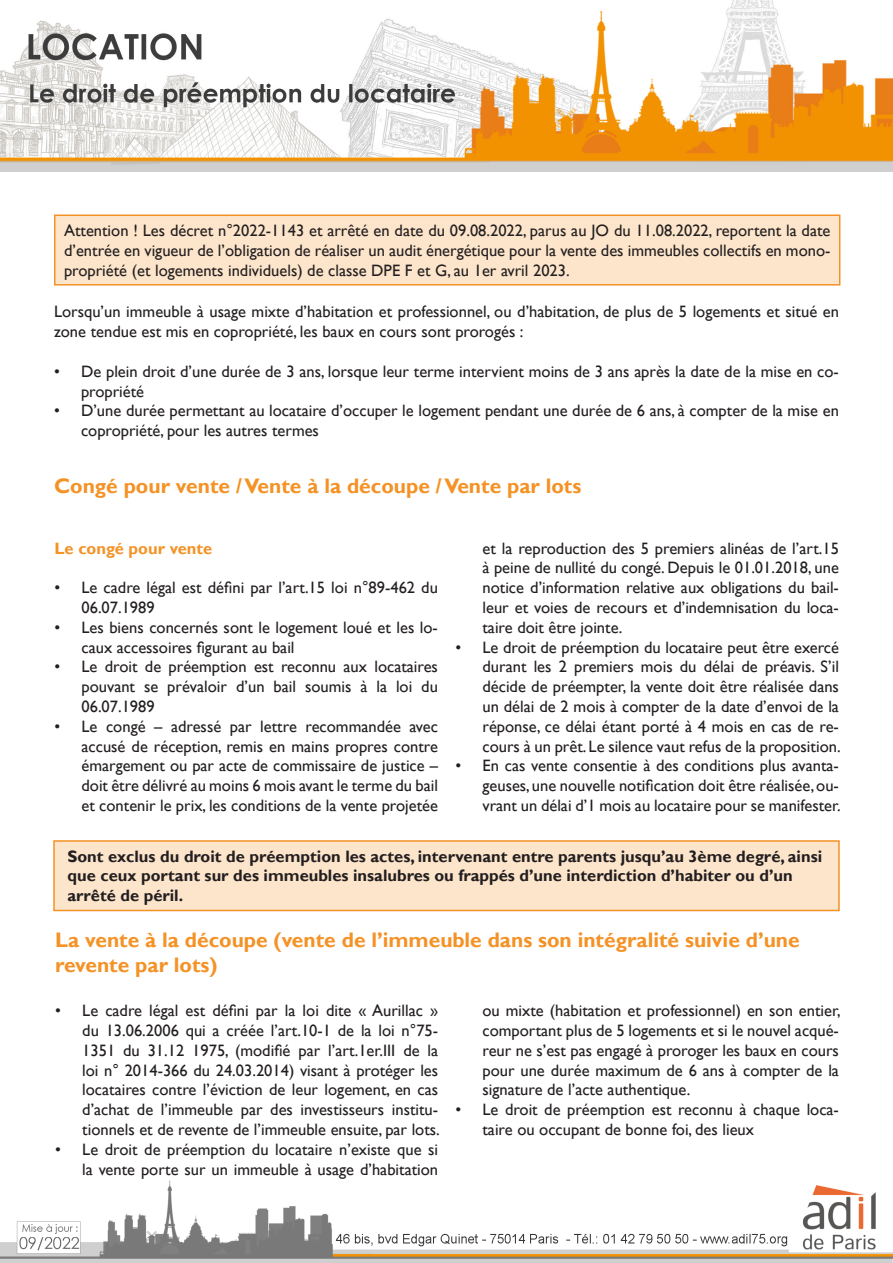
<style>
.page{position:relative;width:893px;height:1263px;background:#fff}
.page>*{position:absolute;margin:0;border:0;box-sizing:border-box;transform-origin:0 0}
.contenu{font:700 21px/25.2px "Gill Sans";color:#f49225}
.contenu-2{font:16.5px/19.8px "Gill Sans";color:#231f20;text-align:justify}
.tableau_contenu_gras{font:700 16.5px/19.8px "Gill Sans";color:#231f20}
.contenu-3{font:700 16.5px "Gill Sans";color:#f49225}
</style>
<div class="page">
<img style="left:0;top:1180px;width:893px;height:83px">
<img style="left:0;top:0;width:893px;height:172px">
<div style="left:54px;top:841px;width:785px;height:69px;background:#fde5cb"></div>
<div style="left:53px;top:840px;width:787px;height:71px;border:2px solid #f49225"></div>
<div style="left:55px;top:215px;width:785px;height:70px;background:#fde5cb"></div>
<div style="left:54px;top:214px;width:786px;height:71px;border:2px solid #f49225"></div>
<p class="contenu-2" style="left:64px;top:221px;width:768px">Attention ! Les décret n°2022-1143 et arrêté en date du 09.08.2022, parus au JO du 11.08.2022, reportent la date d’entrée en vigueur de l’obligation de réaliser un audit énergétique pour la vente des immeubles collectifs en mono&shy;propriété (et logements individuels) de classe DPE F et G, au 1er avril 2023.</p>
<p class="contenu-2" style="left:54px;top:302px;width:786px">Lorsqu’un immeuble à usage mixte d’habitation et professionnel, ou d’habitation, de plus de 5 logements et situé en zone tendue est mis en copropriété, les baux en cours sont prorogés :</p>
<p class="contenu-2" style="left:81px;top:362px;width:759px;text-indent:-27px">• De plein droit d’une durée de 3 ans, lorsque leur terme intervient moins de 3 ans après la date de la mise en co&shy;propriété</p>
<p class="contenu-2" style="left:81px;top:401px;width:759px;text-indent:-27px">• D’une durée permettant au locataire d’occuper le logement pendant une durée de 6 ans, à compter de la mise en copropriété, pour les autres termes</p>
<p class="contenu" style="left:54px;top:474px;width:529px">Congé pour vente / Vente à la découpe / Vente par lots</p>
<p class="contenu-2" style="left:482px;top:538px;width:358px">et la reproduction des 5 premiers alinéas de l’art.15 à peine de nullité du congé. Depuis le 01.01.2018, une notice d’information relative aux obligations du bail&shy;leur et voies de recours et d’indemnisation du loca&shy;taire doit être jointe.</p>
<p class="contenu-2" style="left:482px;top:637px;width:360px;text-indent:-27px">• Le droit de préemption du locataire peut être exercé durant les 2 premiers mois du délai de préavis. S’il décide de préempter, la vente doit être réalisée dans un délai de 2 mois à compter de la date d’envoi de la réponse, ce délai étant porté à 4 mois en cas de re&shy;cours à un prêt. Le silence vaut refus de la proposition.</p>
<p class="contenu-2" style="left:482px;top:756px;width:360px;text-indent:-27px">• En cas vente consentie à des conditions plus avanta&shy;geuses, une nouvelle notification doit être réalisée, ou&shy;vrant un délai d’1 mois au locataire pour se manifester.</p>
<p class="contenu-3" style="left:54px;top:538px;width:159px">Le congé pour vente</p>
<p class="contenu-2" style="left:81px;top:578px;width:358px;text-indent:-27px">• Le cadre légal est défini par l’art.15 loi n°89-462 du<br>06.07.1989</p>
<p class="contenu-2" style="left:81px;top:618px;width:358px;text-indent:-27px">• Les biens concernés sont le logement loué et les lo&shy;caux accessoires figurant au bail</p>
<p class="contenu-2" style="left:81px;top:657px;width:358px;text-indent:-27px">• Le droit de préemption est reconnu aux locataires pouvant se prévaloir d’un bail soumis à la loi du 06.07.1989</p>
<p class="contenu-2" style="left:81px;top:717px;width:358px;text-indent:-27px">• Le congé – adressé par lettre recommandée avec accusé de réception, remis en mains propres contre émargement ou par acte de commissaire de justice – doit être délivré au moins 6 mois avant le terme du bail et contenir le prix, les conditions de la vente projetée</p>
<p class="tableau_contenu_gras" style="left:68px;top:847px;width:756px">Sont exclus du droit de préemption les actes, intervenant entre parents jusqu’au 3ème degré, ainsi que ceux portant sur des immeubles insalubres ou frappés d’une interdiction d’habiter ou d’un arrêté de péril.</p>
<p class="contenu" style="left:55px;top:928px;width:746px">La vente à la découpe (vente de l’immeuble dans son intégralité suivie d’une revente par lots)</p>
<p class="contenu-2" style="left:82px;top:1001px;width:359px;text-indent:-27px">• Le cadre légal est défini par la loi dite « Aurillac » du 13.06.2006 qui a créée l’art.10-1 de la loi n°75- 1351 du 31.12 1975, (modifié par l’art.1er.III de la loi n° 2014-366 du 24.03.2014) visant à protéger les locataires contre l’éviction de leur logement, en cas d’achat de l’immeuble par des investisseurs institu&shy;tionnels et de revente de l’immeuble ensuite, par lots.</p>
<p class="contenu-2" style="left:55px;top:1140px;width:384px;text-align:right">• Le droit de préemption du locataire n’existe que si la vente porte sur un immeuble à usage d’habitation</p>
<p class="contenu-2" style="left:482px;top:1001px;width:360px">ou mixte (habitation et professionnel) en son entier, comportant plus de 5 logements et si le nouvel acqué&shy;reur ne s’est pas engagé à proroger les baux en cours pour une durée maximum de 6 ans à compter de la signature de l’acte authentique.</p>
<p class="contenu-2" style="left:482px;top:1100px;width:358px;text-indent:-27px">• Le droit de préemption est reconnu à chaque loca&shy;taire ou occupant de bonne foi, des lieux</p>
</div>
